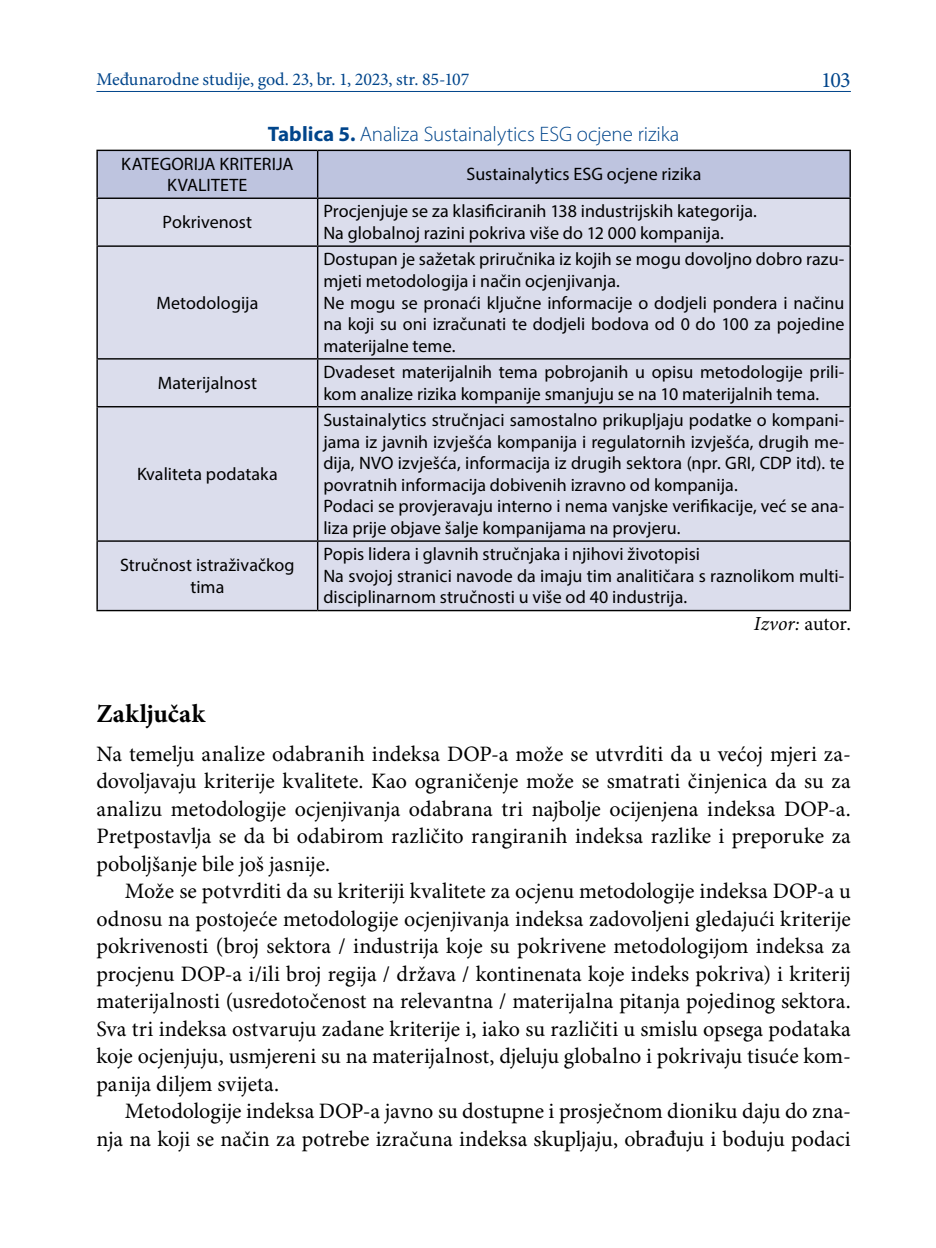
<style>
.page{position:relative;width:936px;height:1248px;background:#fff}
.page>*{position:absolute;margin:0;border:0;box-sizing:border-box;transform-origin:0 0}
._0naslov2{font:700 26px "Minion Diamant";letter-spacing:.015em;color:#000}
._0normal{font:22px/27.4px "Minion Diamant";color:#000;text-align:justify}
._0normalbez{font:22px/27.4px "Minion Diamant";color:#000;text-align:justify}
.t1{font:22px "Minion Diamant";color:#00458b}
._0leg{font:300 21px "Myriad Pro";letter-spacing:-.005em;color:#00458b}
._0izvor{font:italic 20px "Minion Diamant";letter-spacing:.005em;color:#000}
._0tablica{font:18px/21.6px "Myriad Pro";letter-spacing:.005em;color:#000}
.t2{font:18px "Minion Diamant";letter-spacing:-.01em;color:#00458b}
.s1{font-weight:700}
.s2{font-style:normal}
</style>
<div class="page">
<hr style="left:96px;top:91px;width:754px;height:1px;background:#00458b">
<div style="left:98px;top:151px;width:751px;height:46px;background:#bec4df"></div>
<div style="left:98px;top:199px;width:751px;height:411px;background:#dbddec"></div>
<hr style="left:317px;top:151px;width:1px;height:46px;background:#000">
<hr style="left:96px;top:197px;width:221px;height:2px;background:#000">
<hr style="left:317px;top:197px;width:533px;height:2px;background:#000">
<hr style="left:317px;top:199px;width:1px;height:46px;background:#000">
<hr style="left:96px;top:245px;width:221px;height:2px;background:#000">
<hr style="left:317px;top:245px;width:533px;height:2px;background:#000">
<hr style="left:317px;top:247px;width:1px;height:111px;background:#000">
<hr style="left:96px;top:358px;width:221px;height:1px;background:#000">
<hr style="left:317px;top:358px;width:533px;height:1px;background:#000">
<hr style="left:317px;top:359px;width:1px;height:47px;background:#000">
<hr style="left:96px;top:406px;width:221px;height:1px;background:#000">
<hr style="left:317px;top:406px;width:533px;height:1px;background:#000">
<hr style="left:317px;top:407px;width:1px;height:133px;background:#000">
<hr style="left:96px;top:540px;width:221px;height:1px;background:#000">
<hr style="left:317px;top:540px;width:533px;height:1px;background:#000">
<hr style="left:317px;top:541px;width:1px;height:69px;background:#000">
<hr style="left:96px;top:150px;width:221px;height:1px;background:#000">
<hr style="left:96px;top:151px;width:2px;height:46px;background:#000">
<hr style="left:317px;top:150px;width:533px;height:1px;background:#000">
<hr style="left:849px;top:151px;width:1px;height:46px;background:#000">
<hr style="left:96px;top:199px;width:2px;height:46px;background:#000">
<hr style="left:849px;top:199px;width:1px;height:46px;background:#000">
<hr style="left:96px;top:247px;width:2px;height:111px;background:#000">
<hr style="left:849px;top:247px;width:1px;height:111px;background:#000">
<hr style="left:96px;top:359px;width:2px;height:47px;background:#000">
<hr style="left:849px;top:359px;width:1px;height:47px;background:#000">
<hr style="left:96px;top:407px;width:2px;height:133px;background:#000">
<hr style="left:849px;top:407px;width:1px;height:133px;background:#000">
<hr style="left:96px;top:541px;width:2px;height:69px;background:#000">
<hr style="left:849px;top:541px;width:1px;height:69px;background:#000">
<hr style="left:96px;top:610px;width:221px;height:1px;background:#000">
<hr style="left:317px;top:610px;width:533px;height:1px;background:#000">
<p class="t2" style="left:96px;top:67px;width:374px">Međunarodne studije, god. 23, br. 1, 2023, str. 85-107</p>
<p class="t1" style="left:821px;top:65px;width:31px">103</p>
<p class="_0leg" style="left:268px;top:121px;width:413px"><span class="s1">Tablica 5.</span> Analiza Sustainalytics ESG ocjene rizika</p>
<p class="_0tablica" style="left:121px;top:152px;width:174px;text-align:center">KATEGORIJA KRITERIJA<br>KVALITETE</p>
<p class="_0tablica" style="left:466px;top:163px;width:236px">Sustainalytics ESG ocjene rizika</p>
<p class="_0tablica" style="left:163px;top:211px;width:91px">Pokrivenost</p>
<p class="_0tablica" style="left:323px;top:200px;width:435px">Procjenjuje se za klasificiranih 138 industrijskih kategorija.</p>
<p class="_0tablica" style="left:323px;top:222px;width:402px">Na globalnoj razini pokriva više do 12 000 kompanija.</p>
<p class="_0tablica" style="left:156px;top:291px;width:103px">Metodologija</p>
<p class="_0tablica" style="left:323px;top:248px;width:522px">Dostupan je sažetak priručnika iz kojih se mogu dovoljno dobro razu&shy;mjeti metodologija i način ocjenjivanja.</p>
<p class="_0tablica" style="left:323px;top:291px;width:522px;text-align:justify">Ne mogu se pronaći ključne informacije o dodjeli pondera i načinu na koji su oni izračunati te dodjeli bodova od 0 do 100 za pojedine materijalne teme.</p>
<p class="_0tablica" style="left:158px;top:371px;width:101px">Materijalnost</p>
<p class="_0tablica" style="left:323px;top:361px;width:522px">Dvadeset materijalnih tema pobrojanih u opisu metodologije prili&shy;kom analize rizika kompanije smanjuju se na 10 materijalnih tema.</p>
<p class="_0tablica" style="left:137px;top:463px;width:142px">Kvaliteta podataka</p>
<p class="_0tablica" style="left:120px;top:554px;width:176px;text-align:center">Stručnost istraživačkog tima</p>
<p class="_0tablica" style="left:323px;top:409px;width:522px;text-align:justify">Sustainalytics stručnjaci samostalno prikupljaju podatke o kompani&shy;jama iz javnih izvješća kompanija i regulatornih izvješća, drugih me&shy;dija, NVO izvješća, informacija iz drugih sektora (npr. GRI, CDP itd). te povratnih informacija dobivenih izravno od kompanija.</p>
<p class="_0tablica" style="left:323px;top:495px;width:522px">Podaci se provjeravaju interno i nema vanjske verifikacije, već se ana&shy;liza prije objave šalje kompanijama na provjeru.</p>
<p class="_0tablica" style="left:323px;top:543px;width:378px">Popis lidera i glavnih stručnjaka i njihovi životopisi</p>
<p class="_0tablica" style="left:323px;top:564px;width:522px">Na svojoj stranici navode da imaju tim analitičara s raznolikom multi&shy;disciplinarnom stručnosti u više od 40 industrija.</p>
<p class="_0izvor" style="left:753px;top:609px;width:98px">Izvor: <span class="s2">autor.</span></p>
<p class="_0naslov2" style="left:96px;top:698px;width:110px">Zaključak</p>
<p class="_0normalbez" style="left:96px;top:740px;width:756px">Na temelju analize odabranih indeksa DOP-a može se utvrditi da u većoj mjeri za&shy;dovoljavaju kriterije kvalitete. Kao ograničenje može se smatrati činjenica da su za analizu metodologije ocjenjivanja odabrana tri najbolje ocijenjena indeksa DOP-a.<br>Pretpostavlja se da bi odabirom različito rangiranih indeksa razlike i preporuke za poboljšanje bile još jasnije.</p>
<p class="_0normal" style="left:96px;top:877px;width:756px;text-indent:28px">Može se potvrditi da su kriteriji kvalitete za ocjenu metodologije indeksa DOP-a u odnosu na postojeće metodologije ocjenjivanja indeksa zadovoljeni gledajući kriterije pokrivenosti (broj sektora / industrija koje su pokrivene metodologijom indeksa za procjenu DOP-a i/ili broj regija / država / kontinenata koje indeks pokriva) i kriterij materijalnosti (usredotočenost na relevantna / materijalna pitanja pojedinog sektora.<br>Sva tri indeksa ostvaruju zadane kriterije i, iako su različiti u smislu opsega podataka koje ocjenjuju, usmjereni su na materijalnost, djeluju globalno i pokrivaju tisuće kom&shy;panija diljem svijeta.</p>
<p class="_0normal" style="left:96px;top:1097px;width:756px;text-align:right">Metodologije indeksa DOP-a javno su dostupne i prosječnom dioniku daju do zna&shy;nja na koji se način za potrebe izračuna indeksa skupljaju, obrađuju i boduju podaci</p>
</div>
